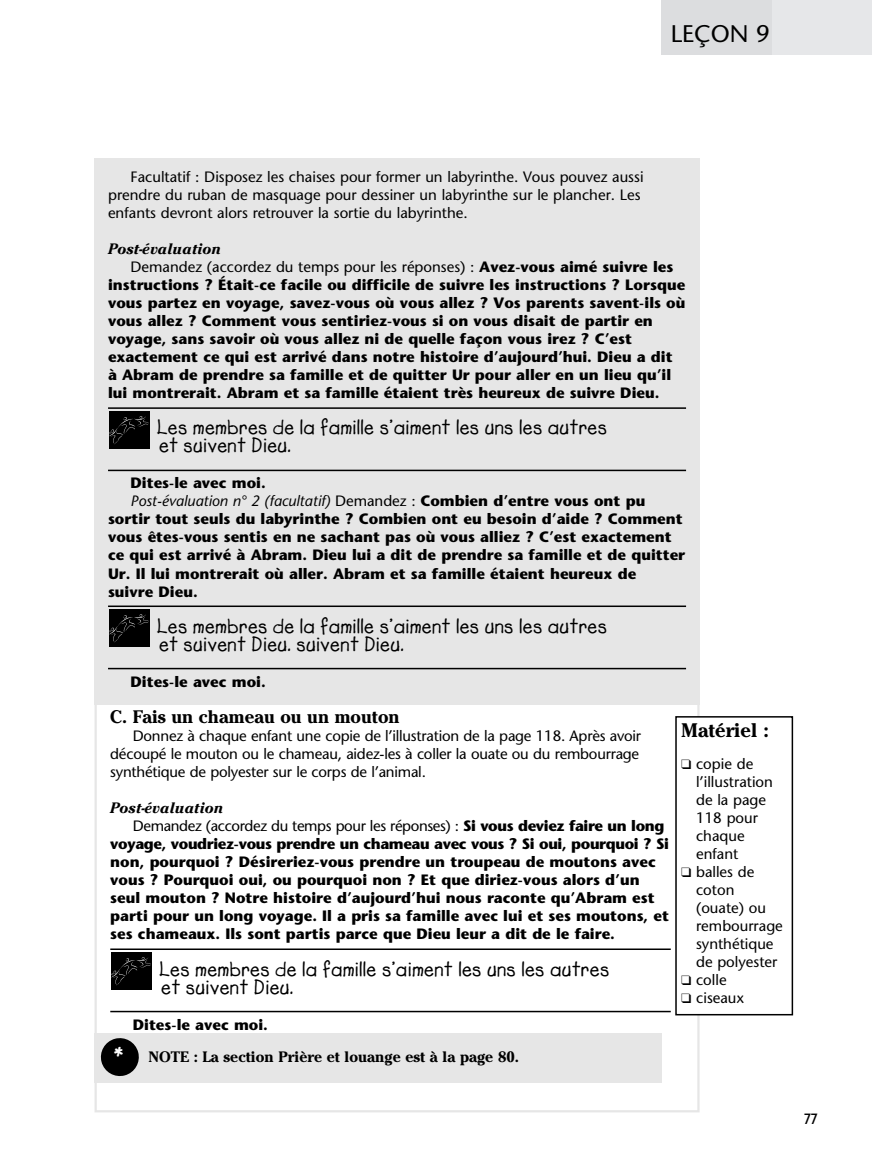
<style>
.page{position:relative;width:872px;height:1149px;background:#fff}
.page>*{position:absolute;margin:0;border:0;box-sizing:border-box;transform-origin:0 0}
.t1{font:24px "Stone Sans";color:#000}
.t2{font:21px/18px "Lemonade ICG Bold";letter-spacing:.015em;color:#000}
.t3{font:700 19.5px "Cheltenham";color:#000}
.t4{font:700 18px "Cheltenham";color:#000}
.t5{font:700 15px/18px "Stone Sans";color:#000}
.t6{font:15px/18px "Stone Sans";color:#000}
.t7{font:italic 15px "Stone Sans";color:#000}
.t8{font:700 15px "Cheltenham";color:#000}
.t9{font:italic 700 15px "Cheltenham";color:#000}
.t10{font:700 15px "New Garden";color:#000}
.s1{font-weight:400}
.s2{font-style:normal}
.s3{font-weight:700;font-style:normal}
</style>
<div class="page">
<div style="left:662px;top:0;width:110px;height:54px;background:#dcdddf"></div>
<div style="left:772px;top:0;width:100px;height:54px;background:#e6e7e9"></div>
<div style="left:94px;top:157px;width:605px;height:547px;background:#e6e6e6"></div>
<hr style="left:108px;top:407px;width:578px;height:2px;background:#000">
<hr style="left:108px;top:469px;width:578px;height:2px;background:#000">
<hr style="left:108px;top:605px;width:578px;height:2px;background:#000">
<hr style="left:108px;top:667px;width:578px;height:2px;background:#000">
<div style="left:110px;top:609px;width:40px;height:37px;background:#000"></div>
<svg style="left:110px;top:614px;width:39px;height:28px"></svg>
<div style="left:110px;top:411px;width:40px;height:37px;background:#000"></div>
<svg style="left:110px;top:416px;width:39px;height:28px"></svg>
<hr style="left:110px;top:948px;width:560px;height:1px;background:#000">
<hr style="left:110px;top:1010px;width:560px;height:1px;background:#000">
<div style="left:112px;top:952px;width:40px;height:37px;background:#000"></div>
<svg style="left:112px;top:957px;width:39px;height:28px"></svg>
<div style="left:94px;top:1032px;width:568px;height:50px;background:#e6e6e6"></div>
<div style="left:675px;top:716px;width:118px;height:299px;border:2px solid #000"></div>
<svg style="left:100px;top:1038px;width:39px;height:38px"></svg>
<h1 class="t1" style="left:671px;top:24px;width:101px">LEÇON 9</h1>
<p class="t6" style="left:108px;top:169px;width:537px;text-indent:22px">Facultatif : Disposez les chaises pour former un labyrinthe. Vous pouvez aussi prendre du ruban de masquage pour dessiner un labyrinthe sur le plancher. Les enfants devront alors retrouver la sortie du labyrinthe.</p>
<p class="t9" style="left:108px;top:243px;width:115px">Post-évaluation</p>
<p class="t5" style="left:108px;top:259px;width:579px;text-indent:22px"><span class="s1">Demandez (accordez du temps pour les réponses) :</span> Avez-vous aimé suivre les instructions ? Était-ce facile ou difficile de suivre les instructions ? Lorsque vous partez en voyage, savez-vous où vous allez ? Vos parents savent-ils où vous allez ? Comment vous sentiriez-vous si on vous disait de partir en voyage, sans savoir où vous allez ni de quelle façon vous irez ? C’est exactement ce qui est arrivé dans notre histoire d’aujourd’hui. Dieu a dit<br>à Abram de prendre sa famille et de quitter Ur pour aller en un lieu qu’il lui montrerait. Abram et sa famille étaient très heureux de suivre Dieu.</p>
<h2 class="t2" style="left:157px;top:418px;width:452px">Les membres de la famille s’aiment les uns les autres et suivent Dieu.</h2>
<p class="t5" style="left:131px;top:475px;width:137px">Dites-le avec moi.</p>
<p class="t7" style="left:131px;top:495px;width:516px">Post-évaluation n° 2 (facultatif) <span class="s2">Demandez :</span> <span class="s3">Combien d’entre vous ont pu</span></p>
<p class="t5" style="left:108px;top:511px;width:576px">sortir tout seuls du labyrinthe ? Combien ont eu besoin d’aide ? Comment</p>
<p class="t5" style="left:108px;top:529px;width:565px">vous êtes-vous sentis en ne sachant pas où vous alliez ? C’est exactement</p>
<p class="t5" style="left:108px;top:547px;width:578px">ce qui est arrivé à Abram. Dieu lui a dit de prendre sa famille et de quitter</p>
<p class="t5" style="left:108px;top:565px;width:529px">Ur. Il lui montrerait où aller. Abram et sa famille étaient heureux de</p>
<p class="t5" style="left:108px;top:583px;width:91px">suivre Dieu.</p>
<h2 class="t2" style="left:157px;top:616px;width:452px">Les membres de la famille s’aiment les uns les autres et suivent Dieu. suivent Dieu.</h2>
<p class="t5" style="left:131px;top:673px;width:137px">Dites-le avec moi.</p>
<p class="t4" style="left:110px;top:710px;width:291px">C. Fais un chameau ou un mouton</p>
<p class="t6" style="left:110px;top:728px;width:532px;text-indent:22px">Donnez à chaque enfant une copie de l’illustration de la page 118. Après avoir découpé le mouton ou le chameau, aidez-les à coller la ouate ou du rembourrage synthétique de polyester sur le corps de l’animal.</p>
<p class="t9" style="left:110px;top:802px;width:115px">Post-évaluation</p>
<p class="t5" style="left:110px;top:818px;width:560px;text-indent:22px"><span class="s1">Demandez (accordez du temps pour les réponses) :</span> Si vous deviez faire un long voyage, voudriez-vous prendre un chameau avec vous ? Si oui, pourquoi ? Si non, pourquoi ? Désireriez-vous prendre un troupeau de moutons avec vous ? Pourquoi oui, ou pourquoi non ? Et que diriez-vous alors d’un seul mouton ? Notre histoire d’aujourd’hui nous raconte qu’Abram est parti pour un long voyage. Il a pris sa famille avec lui et ses moutons, et ses chameaux. Ils sont partis parce que Dieu leur a dit de le faire.</p>
<h2 class="t2" style="left:159px;top:958px;width:452px">Les membres de la famille s’aiment les uns les autres et suivent Dieu.</h2>
<p class="t5" style="left:133px;top:1016px;width:137px">Dites-le avec moi.</p>
<p class="t8" style="left:149px;top:1050px;width:372px">NOTE : La section Prière et louange est à la page 80.</p>
<h3 class="t3" style="left:681px;top:723px;width:89px">Matériel :</h3>
<p class="t6" style="left:696px;top:756px;width:78px;text-indent:-15px">❑ copie de l’illustration de la page<br>118 pour chaque enfant</p>
<p class="t6" style="left:696px;top:864px;width:88px;text-indent:-15px">❑ balles de coton (ouate) ou rembourrage synthétique de polyester</p>
<p class="t6" style="left:681px;top:972px;width:47px">❑ colle</p>
<p class="t6" style="left:681px;top:990px;width:65px">❑ ciseaux</p>
<p class="t10" style="left:804px;top:1109px;width:15px">77</p>
</div>
